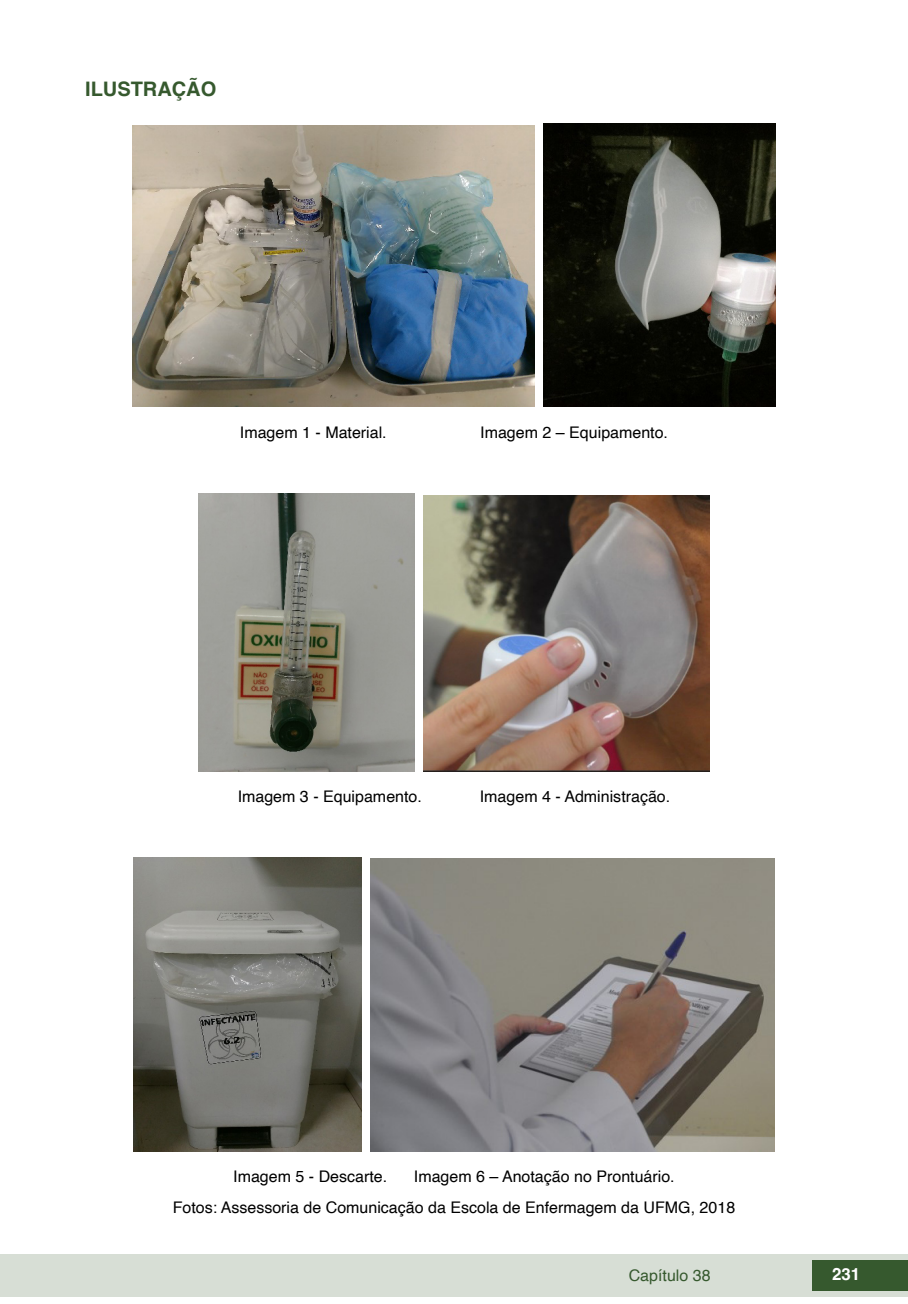
<style>
.page{position:relative;width:908px;height:1304px;background:#fff}
.page>*{position:absolute;margin:0;border:0;box-sizing:border-box;transform-origin:0 0}
.t1{font:700 20px "Helvetica";color:#36592e}
.t2{font:700 16.8px "Helvetica";color:#fff}
.t3{font:16px/30.6px "Helvetica";color:#000}
.t4{font:16px "Helvetica";color:#36592e}
</style>
<div class="page">
<div style="left:0;top:1254px;width:906px;height:43px;background:#d7ded5"></div>
<div style="left:812px;top:1261px;width:95px;height:30px;background:#36592e"></div>
<img style="left:132px;top:125px;width:402px;height:282px">
<img style="left:543px;top:123px;width:232px;height:284px">
<img style="left:198px;top:493px;width:216px;height:278px">
<img style="left:423px;top:495px;width:286px;height:276px">
<img style="left:134px;top:857px;width:228px;height:294px">
<img style="left:370px;top:859px;width:404px;height:292px">
<p class="t1" style="left:85px;top:77px;width:133px">ILUSTRAÇÃO</p>
<p class="t3" style="left:240px;top:417px;width:148px">Imagem 1 - Material.</p>
<p class="t3" style="left:480px;top:417px;width:189px">Imagem 2 – Equipamento.</p>
<p class="t3" style="left:237px;top:781px;width:186px">Imagem 3 - Equipamento.</p>
<p class="t3" style="left:479px;top:781px;width:192px">Imagem 4 - Administração.</p>
<p class="t3" style="left:173px;top:1162px;width:564px;text-indent:241px">Imagem 6 – Anotação no Prontuário.<br>Fotos: Assessoria de Comunicação da Escola de Enfermagem da UFMG, 2018</p>
<p class="t3" style="left:233px;top:1162px;width:155px">Imagem 5 - Descarte.</p>
<p class="t4" style="left:628px;top:1263px;width:83px">Capítulo 38</p>
<p class="t2" style="left:831px;top:1264px;width:30px">231</p>
</div>
